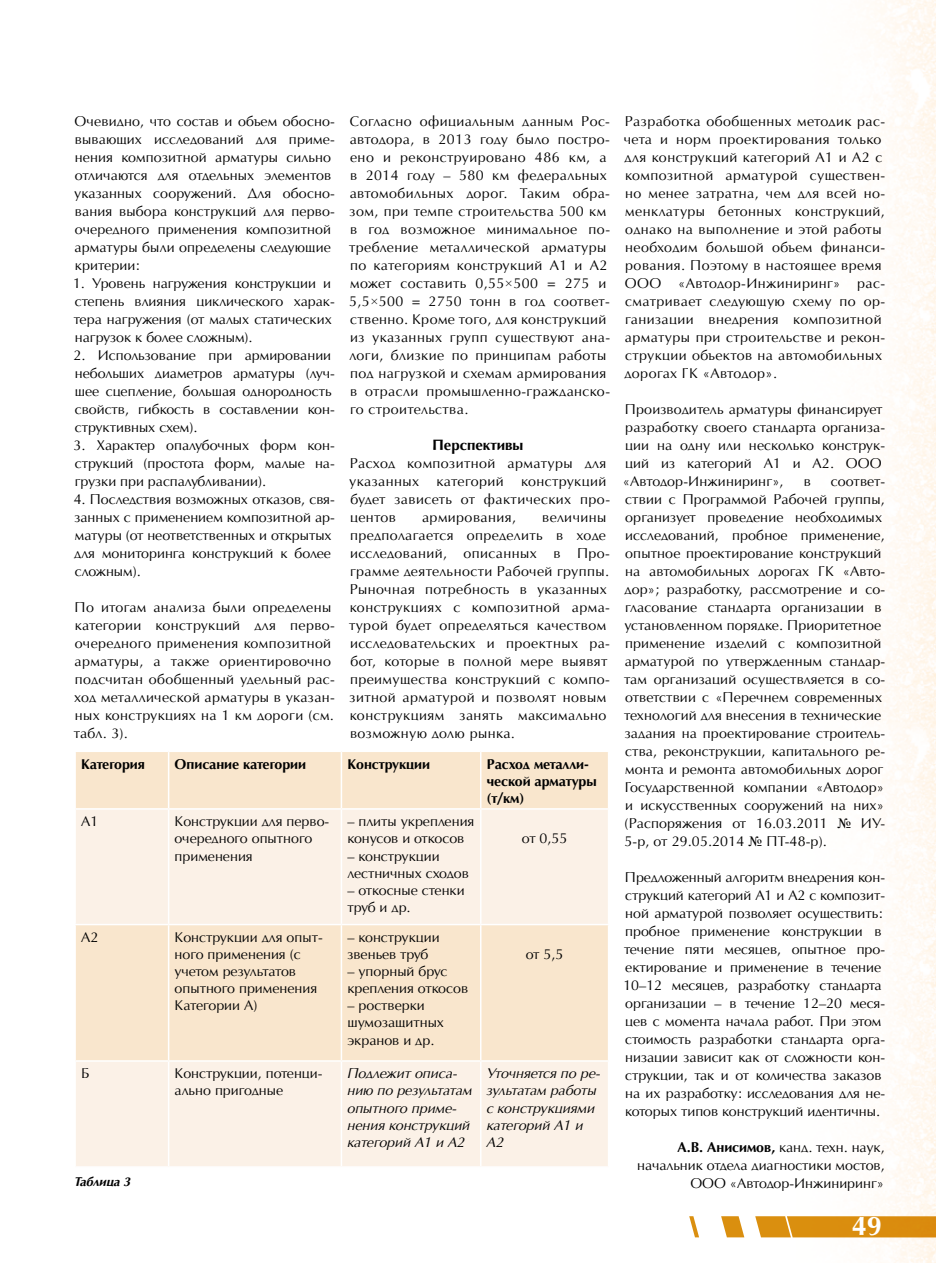
<style>
.page{position:relative;width:936px;height:1263px;background:#fff}
.page>*{position:absolute;margin:0;border:0;box-sizing:border-box;transform-origin:0 0}
.t1{font:700 27px "AG Opus High Resolution";color:#fff}
.t2{font:700 15px "AG Opus High Resolution";color:#000}
.t3{font:14.25px/18px "AG Opus High Resolution";letter-spacing:.01em;color:#000}
.t4{font:14.25px/18px "AG Opus High Resolution";letter-spacing:.03em;color:#000}
.t5{font:italic 14.25px/17.1px "AG Opus High Resolution";color:#000}
.t6{font:700 14.25px/17.1px "AG Opus High Resolution";color:#000}
.t7{font:italic 700 12.75px "AG Opus High Resolution";color:#000}
.s1{font-family:"Times New Roman"}
.s2{font-weight:700}
</style>
<div class="page">
<img style="left:796px;top:0;width:139px;height:1263px">
<svg style="left:689px;top:1216px;width:246px;height:21px"></svg>
<div style="left:76px;top:752px;width:531px;height:56px;background:#f9e6cd"></div>
<svg style="left:76px;top:810px;width:531px;height:356px;background:#faecdd"></svg>
<hr style="left:168px;top:752px;width:1px;height:56px;background:#fff">
<hr style="left:340px;top:752px;width:2px;height:56px;background:#fff">
<hr style="left:480px;top:752px;width:1px;height:56px;background:#fff">
<hr style="left:168px;top:810px;width:1px;height:114px;background:#fff">
<hr style="left:340px;top:810px;width:2px;height:114px;background:#fff">
<hr style="left:480px;top:810px;width:1px;height:114px;background:#fff">
<hr style="left:74px;top:924px;width:95px;height:1px;background:#fff">
<hr style="left:169px;top:924px;width:172px;height:1px;background:#fff">
<hr style="left:168px;top:925px;width:1px;height:135px;background:#fff">
<hr style="left:341px;top:924px;width:139px;height:1px;background:#fff">
<hr style="left:340px;top:925px;width:2px;height:135px;background:#fff">
<hr style="left:480px;top:924px;width:129px;height:1px;background:#fff">
<hr style="left:480px;top:925px;width:1px;height:135px;background:#fff">
<hr style="left:74px;top:1060px;width:95px;height:2px;background:#fff">
<hr style="left:169px;top:1060px;width:172px;height:2px;background:#fff">
<hr style="left:168px;top:1062px;width:1px;height:104px;background:#fff">
<hr style="left:341px;top:1060px;width:139px;height:2px;background:#fff">
<hr style="left:340px;top:1062px;width:2px;height:104px;background:#fff">
<hr style="left:480px;top:1060px;width:129px;height:2px;background:#fff">
<hr style="left:480px;top:1062px;width:1px;height:104px;background:#fff">
<p class="t3" style="left:74px;top:112px;width:262px">Очевидно, что состав и объем обосно&shy;вывающих исследований для приме&shy;нения композитной арматуры сильно отличаются для отдельных элементов указанных сооружений. Для обосно&shy;вания выбора конструкций для перво&shy;очередного применения композитной арматуры были определены следующие критерии:</p>
<p class="t3" style="left:73px;top:274px;width:263px">1. Уровень нагружения конструкции и степень влияния циклического харак&shy;тера нагружения (от малых статических нагрузок к более сложным).</p>
<p class="t3" style="left:73px;top:346px;width:263px">2. Использование при армировании небольших диаметров арматуры (луч&shy;шее сцепление, большая однородность свойств, гибкость в составлении кон&shy;структивных схем).</p>
<p class="t3" style="left:73px;top:436px;width:263px;text-align:justify">3. Характер опалубочных форм кон&shy;струкций (простота форм, малые на&shy;грузки при распалубливании).</p>
<p class="t3" style="left:74px;top:490px;width:263px">4. Последствия возможных отказов, свя&shy;занных с применением композитной ар&shy;матуры (от неответственных и открытых для мониторинга конструкций к более сложным).</p>
<p class="t3" style="left:74px;top:598px;width:262px">По итогам анализа были определены категории конструкций для перво&shy;очередного применения композитной арматуры, а также ориентировочно подсчитан обобщенный удельный рас&shy;ход металлической арматуры в указан&shy;ных конструкциях на 1 км дороги (см. табл. 3).</p>
<p class="t4" style="left:349px;top:112px;width:262px">Согласно официальным данным Рос&shy;автодора, в 2013 году было постро&shy;ено и реконструировано 486 км, а в 2014 году – 580 км федеральных автомобильных дорог. Таким обра&shy;зом, при темпе строительства 500 км в год возможное минимальное по&shy;требление металлической арматуры по категориям конструкций А1 и А2 может составить 0,55<span class="s1">×</span>500 = 275 и 5,5<span class="s1">×</span>500 = 2750 тонн в год соответ&shy;ственно. Кроме того, для конструкций из указанных групп существуют ана&shy;логи, близкие по принципам работы под нагрузкой и схемам армирования в отрасли промышленно-гражданско&shy;го строительства.</p>
<p class="t2" style="left:432px;top:436px;width:92px">Перспективы</p>
<p class="t4" style="left:349px;top:454px;width:262px">Расход композитной арматуры для указанных категорий конструкций будет зависеть от фактических про&shy;центов</p>
<p class="t4" style="left:422px;top:508px;width:95px">армирования,</p>
<p class="t4" style="left:349px;top:508px;width:262px;text-indent:193px">величины предполагается определить в ходе исследований, описанных в Про&shy;грамме деятельности Рабочей группы.<br>Рыночная потребность в указанных конструкциях с композитной арма&shy;турой будет определяться качеством исследовательских и проектных ра&shy;бот, которые в полной мере выявят преимущества конструкций с компо&shy;зитной арматурой и позволят новым конструкциям занять максимально возможную долю рынка.</p>
<p class="t6" style="left:81px;top:755px;width:65px">Категория</p>
<p class="t6" style="left:175px;top:755px;width:133px">Описание категории</p>
<p class="t6" style="left:347px;top:755px;width:84px">Конструкции</p>
<p class="t6" style="left:486px;top:755px;width:112px">Расход металли&shy;ческой арматуры (т/км)</p>
<p class="t3" style="left:81px;top:813px;width:19px">А1</p>
<p class="t3" style="left:175px;top:813px;width:156px;line-height:17.1px">Конструкции для перво&shy;очередного опытного применения</p>
<p class="t3" style="left:347px;top:813px;width:128px;line-height:17.1px">– плиты укрепления конусов и откосов</p>
<p class="t3" style="left:522px;top:830px;width:47px">от 0,55</p>
<p class="t3" style="left:347px;top:847px;width:123px;line-height:17.1px">– конструкции лестничных сходов</p>
<p class="t3" style="left:347px;top:881px;width:119px;line-height:17.1px">– откосные стенки труб и др.</p>
<p class="t3" style="left:81px;top:928px;width:19px">А2</p>
<p class="t3" style="left:175px;top:929px;width:150px;line-height:17.1px">Конструкции для опыт&shy;ного применения (с учетом результатов опытного применения<br>Категории А)</p>
<p class="t3" style="left:347px;top:929px;width:94px;line-height:17.1px">– конструкции звеньев труб</p>
<p class="t3" style="left:347px;top:963px;width:122px;line-height:17.1px">– упорный брус крепления откосов</p>
<p class="t3" style="left:347px;top:997px;width:98px;line-height:17.1px">– ростверки шумозащитных экранов и др.</p>
<p class="t3" style="left:526px;top:945px;width:39px">от 5,5</p>
<p class="t3" style="left:81px;top:1065px;width:10px">Б</p>
<p class="t3" style="left:175px;top:1065px;width:149px;line-height:17.1px">Конструкции, потенци&shy;ально пригодные</p>
<p class="t5" style="left:347px;top:1065px;width:126px">Подлежит описа&shy;нию по результатам опытного приме&shy;нения конструкций категорий А1 и А2</p>
<p class="t5" style="left:486px;top:1065px;width:115px">Уточняется по ре&shy;зультатам работы с конструкциями категорий А1 и<br>А2</p>
<p class="t7" style="left:74px;top:1173px;width:58px">Таблица 3</p>
<p class="t4" style="left:623px;top:112px;width:263px">Разработка обобщенных методик рас&shy;чета и норм проектирования только для конструкций категорий А1 и А2 с композитной арматурой существен&shy;но менее затратна, чем для всей но&shy;менклатуры бетонных конструкций, однако на выполнение и этой работы необходим большой объем финанси&shy;рования. Поэтому в настоящее время ООО «Автодор-Инжиниринг» рас&shy;сматривает следующую схему по ор&shy;ганизации внедрения композитной арматуры при строительстве и рекон&shy;струкции объектов на автомобильных дорогах ГК «Автодор».</p>
<p class="t3" style="left:622px;top:400px;width:264px">Производитель арматуры финансирует разработку своего стандарта организа&shy;ции на одну или несколько конструк&shy;ций из категорий А1 и А2. ООО «Автодор-Инжиниринг»,</p>
<p class="t3" style="left:624px;top:472px;width:262px;text-indent:207px">соответ&shy;ствии с Программой Рабочей группы, организует проведение необходимых исследований, пробное применение, опытное проектирование конструкций на автомобильных дорогах ГК «Авто&shy;дор»; разработку, рассмотрение и со&shy;гласование стандарта организации в установленном порядке. Приоритетное применение изделий с композитной арматурой по утвержденным стандар&shy;там организаций осуществляется в со&shy;ответствии с «Перечнем современных технологий для внесения в технические задания на проектирование строитель&shy;ства, реконструкции, капитального ре&shy;монта и ремонта автомобильных дорог Государственной компании «Автодор» и искусственных сооружений на них» (Распоряжения от 16.03.2011 <span class="s1">№</span> ИУ-5-р, от 29.05.2014 <span class="s1">№</span> ПТ-48-р).</p>
<p class="t3" style="left:623px;top:868px;width:263px">Предложенный алгоритм внедрения кон&shy;струкций категорий А1 и А2 с композит&shy;ной арматурой позволяет осуществить: пробное применение конструкции в течение пяти месяцев, опытное про&shy;ектирование и применение в течение 10–12 месяцев, разработку стандарта организации – в течение 12–20 меся&shy;цев с момента начала работ. При этом стоимость разработки стандарта орга&shy;низации зависит как от сложности кон&shy;струкции, так и от количества заказов на их разработку: исследования для не&shy;которых типов конструкций идентичны.</p>
<p class="t3" style="left:637px;top:1138px;width:249px;text-align:right"><span class="s2">А.В. Анисимов,</span> канд. техн. наук, начальник отдела диагностики мостов,<br>ООО «Автодор-Инжиниринг»</p>
<p class="t3" style="left:803px;top:472px;width:9px">в</p>
<h1 class="t1" style="left:851px;top:1210px;width:32px">49</h1>
</div>
